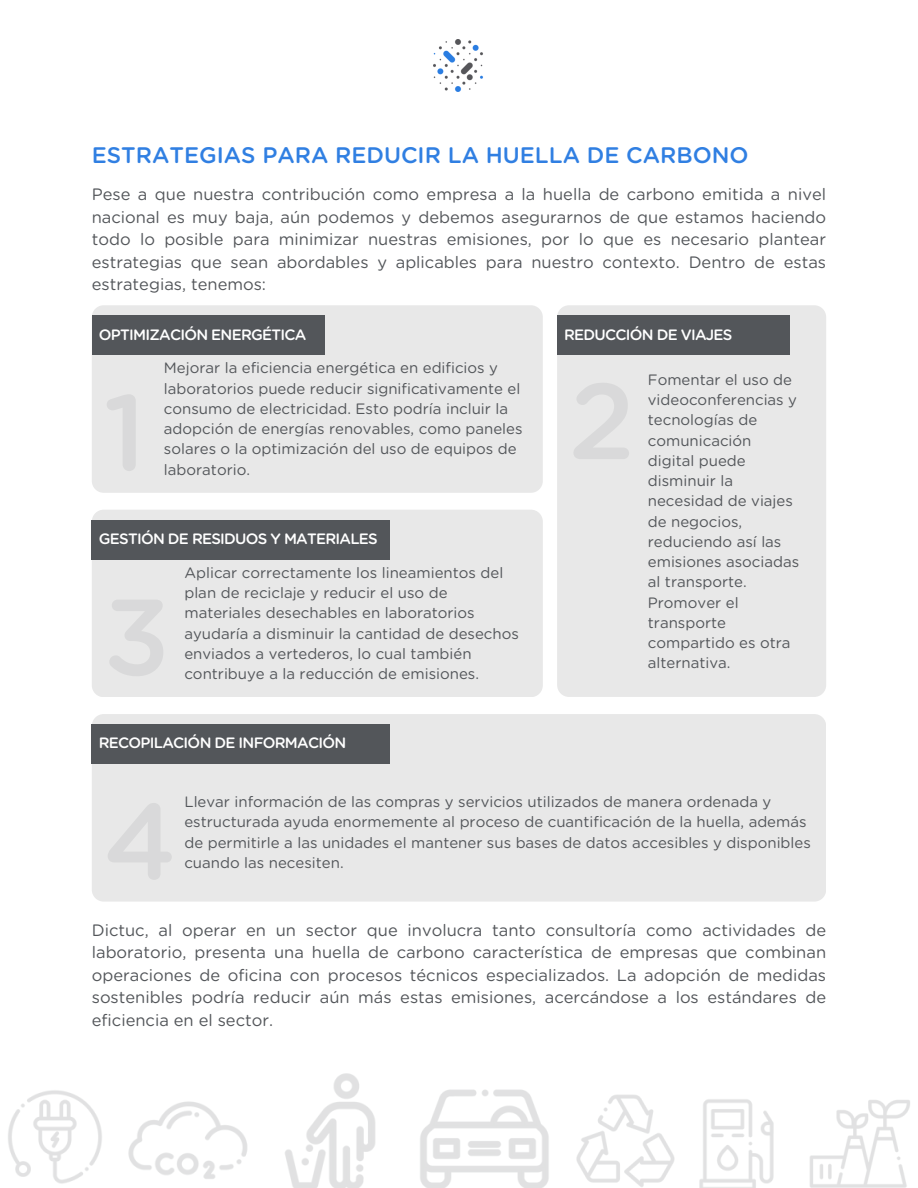
<style>
.page{position:relative;width:918px;height:1188px;background:#fff}
.page>*{position:absolute;margin:0;border:0;box-sizing:border-box;transform-origin:0 0}
.t1{font:500 22.5px "Gotham Rounded";color:#307fe2}
.t2{font:16.5px/22.5px "Gotham Rounded";color:#53565a;text-align:justify}
.t3{font:15px/20.2px "Gotham Rounded";color:#53565a}
.t4{font:500 15px "Gotham Rounded";letter-spacing:-.05em;color:#fff}
</style>
<div class="page">
<img style="left:8px;top:1090px;width:94px;height:94px">
<img style="left:128px;top:1101px;width:120px;height:78px">
<img style="left:285px;top:1073px;width:90px;height:115px">
<img style="left:420px;top:1089px;width:129px;height:99px">
<img style="left:576px;top:1094px;width:99px;height:93px">
<img style="left:699px;top:1099px;width:75px;height:89px">
<img style="left:810px;top:1100px;width:100px;height:88px">
<img style="left:434px;top:39px;width:49px;height:52px">
<div style="left:92px;top:305px;width:451px;height:188px;background:#e8e8e8;border-radius:12px"></div>
<div style="left:92px;top:315px;width:232px;height:40px;background:#53565a"></div>
<div style="left:557px;top:305px;width:269px;height:392px;background:#e8e8e8;border-radius:12px"></div>
<div style="left:557px;top:315px;width:233px;height:40px;background:#53565a"></div>
<div style="left:92px;top:510px;width:451px;height:187px;background:#e8e8e8;border-radius:12px"></div>
<div style="left:92px;top:520px;width:298px;height:39px;background:#53565a"></div>
<div style="left:92px;top:714px;width:734px;height:188px;background:#e8e8e8;border-radius:12px"></div>
<div style="left:92px;top:724px;width:298px;height:40px;background:#53565a"></div>
<h1 class="t1" style="left:92px;top:145px;width:658px">ESTRATEGIAS PARA REDUCIR LA HUELLA DE CARBONO</h1>
<p class="t2" style="left:92px;top:184px;width:736px">Pese a que nuestra contribución como empresa a la huella de carbono emitida a nivel nacional es muy baja, aún podemos y debemos asegurarnos de que estamos haciendo todo lo posible para minimizar nuestras emisiones, por lo que es necesario plantear estrategias que sean abordables y aplicables para nuestro contexto. Dentro de estas estrategias, tenemos:</p>
<h2 class="t4" style="left:99px;top:328px;width:209px">OPTIMIZACIÓN ENERGÉTICA</h2>
<p class="t3" style="left:164px;top:359px;width:360px">Mejorar la eficiencia energética en edificios y laboratorios puede reducir significativamente el consumo de electricidad. Esto podría incluir la adopción de energías renovables, como paneles solares o la optimización del uso de equipos de laboratorio.</p>
<p class="t4" style="left:564px;top:328px;width:170px">REDUCCIÓN DE VIAJES</p>
<h2 class="t3" style="left:648px;top:370px;width:153px">Fomentar el uso de videoconferencias y tecnologías de comunicación digital puede disminuir la necesidad de viajes de negocios, reduciendo así las emisiones asociadas al transporte.<br>Promover el transporte compartido es otra alternativa.</h2>
<p class="t4" style="left:99px;top:532px;width:281px">GESTIÓN DE RESIDUOS Y MATERIALES</p>
<p class="t3" style="left:184px;top:563px;width:336px">Aplicar correctamente los lineamientos del plan de reciclaje y reducir el uso de materiales desechables en laboratorios ayudaría a disminuir la cantidad de desechos enviados a vertederos, lo cual también contribuye a la reducción de emisiones.</p>
<h2 class="t4" style="left:99px;top:736px;width:249px">RECOPILACIÓN DE INFORMACIÓN</h2>
<p class="t3" style="left:184px;top:793px;width:628px">Llevar información de las compras y servicios utilizados de manera ordenada y estructurada ayuda enormemente al proceso de cuantificación de la huella, además de permitirle a las unidades el mantener sus bases de datos accesibles y disponibles cuando las necesiten.</p>
<p class="t2" style="left:92px;top:920px;width:736px">Dictuc, al operar en un sector que involucra tanto consultoría como actividades de laboratorio, presenta una huella de carbono característica de empresas que combinan operaciones de oficina con procesos técnicos especializados. La adopción de medidas sostenibles podría reducir aún más estas emisiones, acercándose a los estándares de eficiencia en el sector.</p>
</div>
